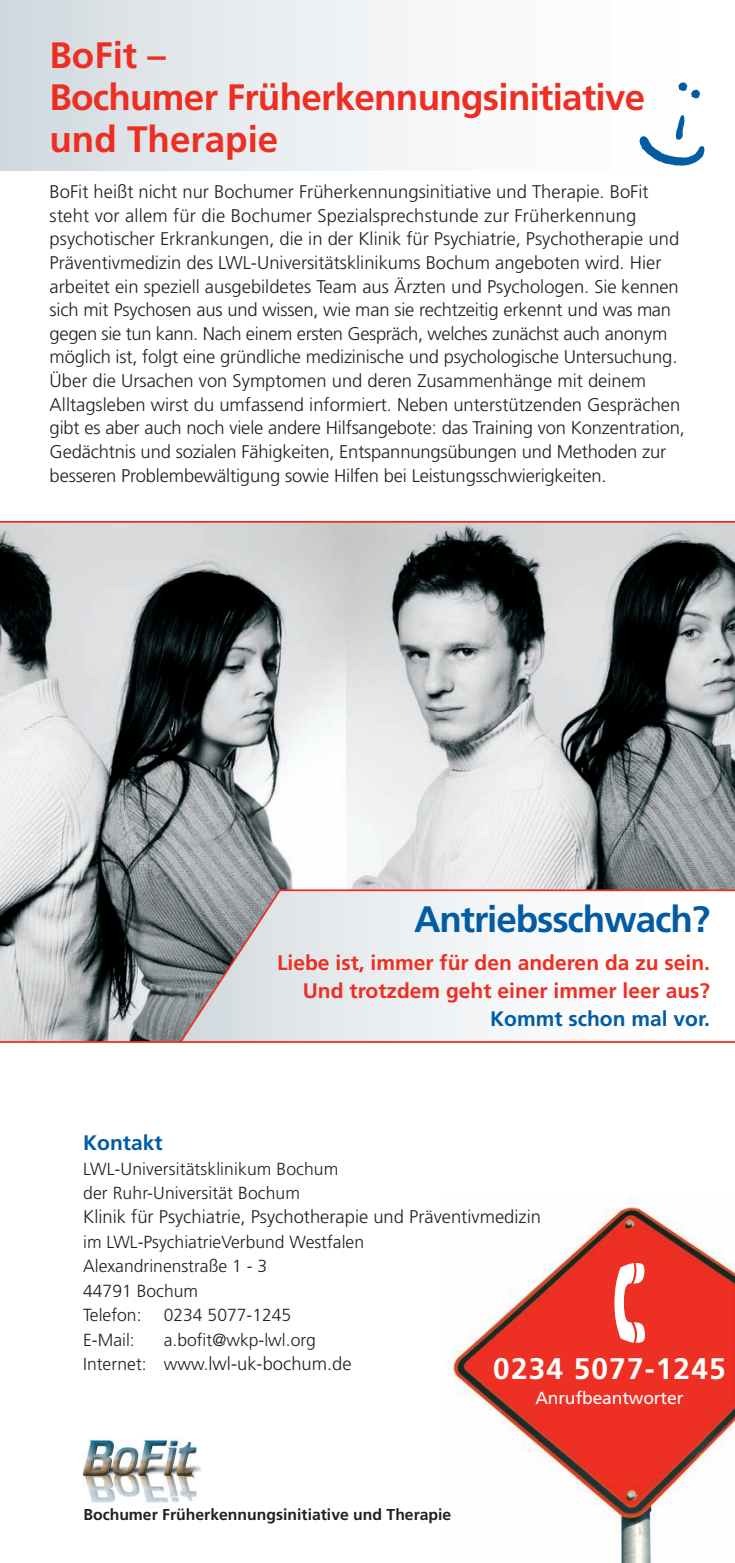
<style>
.page{position:relative;width:735px;height:1563px;background:#fff}
.page>*{position:absolute;margin:0;border:0;box-sizing:border-box;transform-origin:0 0}
.t1{font:700 36.75px/42px "Frutiger";letter-spacing:-.02em;color:#ee2e22}
.t2{font:700 36.75px "Frutiger";letter-spacing:-.03em;color:#015ca3}
.t3{font:700 29.75px "Frutiger";letter-spacing:.04em;color:#fff}
.t4{font:700 21px/28px "Frutiger";color:#ee2e22;text-align:right}
.t5{font:700 21px "Frutiger";color:#015ca3}
.t6{font:300 18.38px/23.6px "Frutiger";color:#231f20}
.t7{font:300 17.5px/24.5px "Frutiger";color:#231f20}
.t8{font:17.5px "Frutiger";letter-spacing:-.01em;color:#fff}
.t9{font:700 15.75px "Frutiger";color:#231f20}
.s1{font-size:17.5px}
</style>
<div class="page">
<div style="left:0;top:0;width:734px;height:171px;background:linear-gradient(to right,#d6dde2,#fff)"></div>
<img style="left:0;top:523px;width:734px;height:518px">
<svg style="left:174px;top:888px;width:560px;height:153px"></svg>
<img style="left:82px;top:1438px;width:120px;height:65px">
<img style="left:453px;top:1197px;width:281px;height:366px">
<hr style="left:0;top:1041px;width:734px;height:2px;background:#ee2e22">
<hr style="left:0;top:521px;width:734px;height:2px;background:#ee2e22">
<div style="left:614px;top:1263px;width:30px;height:81px;background:#ee2f23"></div>
<svg style="left:676px;top:80px;width:25px;height:20px"></svg>
<svg style="left:635px;top:115px;width:69px;height:55px"></svg>
<h1 class="t1" style="left:49px;top:34px;width:597px">BoFit –<br>Bochumer Früherkennungsinitiative und Therapie</h1>
<p class="t6" style="left:50px;top:180px;width:636px">BoFit heißt nicht nur Bochumer Früherkennungsinitiative und Therapie. BoFit steht vor allem für die Bochumer Spezialsprechstunde zur Früherkennung psychotischer Erkrankungen, die in der Klinik für Psychiatrie, Psychotherapie und Präventivmedizin des LWL-Universitätsklinikums Bochum angeboten wird. Hier arbeitet ein speziell ausgebildetes Team aus Ärzten und Psychologen. Sie kennen sich mit Psychosen aus und wissen, wie man sie rechtzeitig erkennt und was man gegen sie tun kann. Nach einem ersten Gespräch, welches zunächst auch anonym möglich ist, folgt eine gründliche medizinische und psychologische Untersuchung.<br>Über die Ursachen von Symptomen und deren Zusammenhänge mit deinem Alltagsleben wirst du umfassend informiert. Neben unterstützenden Gesprächen gibt es aber auch noch viele andere Hilfsangebote: das Training von Konzentration, Gedächtnis und sozialen Fähigkeiten, Entspannungsübungen und Methoden zur besseren Problembewältigung sowie Hilfen bei Leistungsschwierigkeiten.</p>
<h1 class="t2" style="left:414px;top:897px;width:297px">Antriebsschwach?</h1>
<p class="t4" style="left:277px;top:949px;width:434px">Liebe ist, immer für den anderen da zu sein.<br>Und trotzdem geht einer immer leer aus?</p>
<p class="t5" style="left:490px;top:1007px;width:221px">Kommt schon mal vor.</p>
<p class="t5" style="left:83px;top:1130px;width:81px">Kontakt</p>
<p class="t7" style="left:83px;top:1156px;width:256px">LWL-Universitätsklinikum Bochum der Ruhr-Universität Bochum</p>
<p class="t6" style="left:83px;top:1205px;width:459px">Klinik für Psychiatrie, Psychotherapie und Präventivmedizin</p>
<p class="t7" style="left:83px;top:1229px;width:282px">im LWL-PsychiatrieVerbund Westfalen<br>Alexandrinenstraße 1 - 3<br>44791 Bochum<br>Telefon:</p>
<p class="t7" style="left:164px;top:1302px;width:129px">0234 5077-1245</p>
<p class="t7" style="left:83px;top:1327px;width:53px">E-Mail:</p>
<p class="t7" style="left:164px;top:1327px;width:154px">a.bofit@wkp-lwl.org</p>
<p class="t6" style="left:83px;top:1352px;width:270px"><span class="s1">Internet: www.</span>lwl-uk-bochum.de</p>
<p class="t9" style="left:83px;top:1505px;width:369px">Bochumer Früherkennungsinitiative und Therapie</p>
<h2 class="t3" style="left:493px;top:1351px;width:234px">0234 5077-1245</h2>
<p class="t8" style="left:535px;top:1387px;width:150px">Anrufbeantworter</p>
</div>
